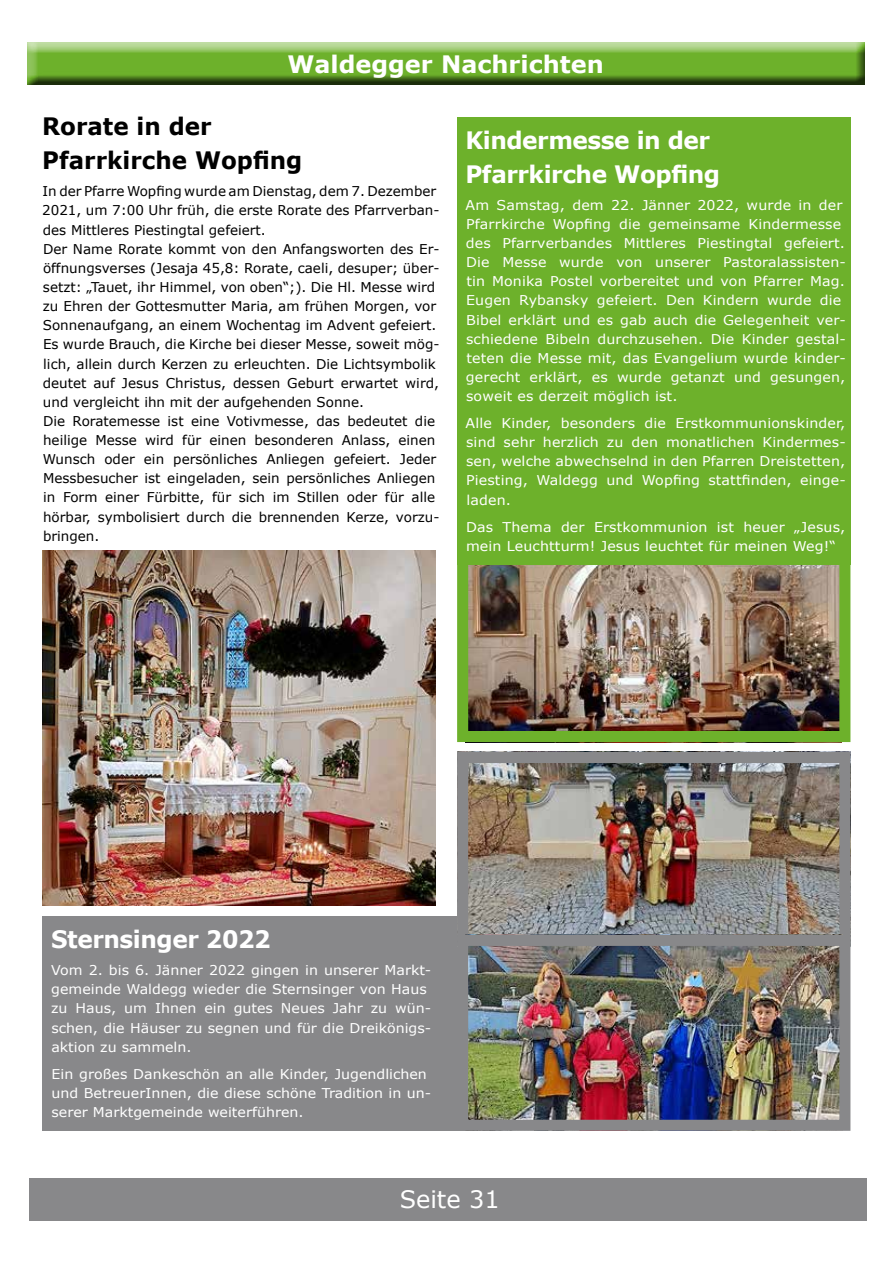
<style>
.page{position:relative;width:893px;height:1263px;background:#fff}
.page>*{position:absolute;margin:0;border:0;box-sizing:border-box;transform-origin:0 0}
.t1{font:700 24px/34px "Verdana";letter-spacing:-.02em;color:#fff}
.t2{font:700 24px/34px "Verdana";color:#000;scale:.96 1}
.t3{font:700 24px "Verdana";color:#fff}
.t4{font:24px "Verdana";color:#fff}
.t5{font:13.5px/19.2px "Verdana";letter-spacing:.01em;color:#fff;scale:1.05 1}
.t6{font:13.5px/19.2px "Verdana";color:#000}
</style>
<div class="page">
<div style="left:29px;top:1178px;width:837px;height:42px;background:#88888a"></div>
<div style="left:27px;top:42px;width:841px;height:43px;background:#000;opacity:.75"></div>
<div style="left:419px;top:916px;width:47px;height:215px;background:#88888a"></div>
<img style="left:43px;top:551px;width:393px;height:355px">
<img style="left:469px;top:565px;width:369px;height:165px">
<div style="left:457px;top:553px;width:393px;height:189px;border:11px solid #6db12b"></div>
<div style="left:457px;top:117px;width:393px;height:447px;background:#6db12b"></div>
<div style="left:43px;top:916px;width:393px;height:215px;background:#88888a"></div>
<img style="left:469px;top:764px;width:369px;height:170px">
<div style="left:457px;top:752px;width:393px;height:194px;border:11px solid #88888a"></div>
<img style="left:469px;top:947px;width:369px;height:172px">
<div style="left:457px;top:935px;width:393px;height:196px;border:11px solid #88888a"></div>
<h1 class="t3" style="left:287px;top:49px;width:318px">Waldegger Nachrichten</h1>
<h1 class="t2" style="left:42px;top:110px;width:272px">Rorate in der<br>Pfarrkirche Wopfing</h1>
<p class="t6" style="left:42px;top:182px;width:399px">In der Pfarre Wopfing wurde am Dienstag, dem 7. Dezember 2021, um 7:00 Uhr früh, die erste Rorate des Pfarrverban&shy;des Mittleres Piestingtal gefeiert.<br>Der Name Rorate kommt von den Anfangsworten des Er&shy;öffnungsverses (Jesaja 45,8: Rorate, caeli, desuper; über&shy;setzt: „Tauet, ihr Himmel, von oben“;). Die Hl. Messe wird zu Ehren der Gottesmutter Maria, am frühen Morgen, vor Sonnenaufgang, an einem Wochentag im Advent gefeiert.<br>Es wurde Brauch, die Kirche bei dieser Messe, soweit mög&shy;lich, allein durch Kerzen zu erleuchten. Die Lichtsymbolik deutet auf Jesus Christus, dessen Geburt erwartet wird, und vergleicht ihn mit der aufgehenden Sonne.<br>Die Roratemesse ist eine Votivmesse, das bedeutet die heilige Messe wird für einen besonderen Anlass, einen Wunsch oder ein persönliches Anliegen gefeiert. Jeder Messbesucher ist eingeladen, sein persönliches Anliegen in Form einer Fürbitte, für sich im Stillen oder für alle hörbar, symbolisiert durch die brennenden Kerze, vorzu&shy;bringen.</p>
<h1 class="t1" style="left:465px;top:123px;width:256px">Kindermesse in der<br>Pfarrkirche Wopfing</h1>
<p class="t5" style="left:466px;top:195px;width:364px">Am Samstag, dem 22. Jänner 2022, wurde in der Pfarrkirche Wopfing die gemeinsame Kindermesse des Pfarrverbandes Mittleres Piestingtal gefeiert.<br>Die Messe wurde von unserer Pastoralassisten&shy;tin Monika Postel vorbereitet und von Pfarrer Mag.<br>Eugen Rybansky gefeiert. Den Kindern wurde die Bibel erklärt und es gab auch die Gelegenheit ver&shy;schiedene Bibeln durchzusehen. Die Kinder gestal&shy;teten die Messe mit, das Evangelium wurde kinder&shy;gerecht erklärt, es wurde getanzt und gesungen, soweit es derzeit möglich ist.</p>
<p class="t5" style="left:466px;top:414px;width:364px;text-align:justify">Alle Kinder, besonders die Erstkommunionskinder, sind sehr herzlich zu den monatlichen Kindermes&shy;sen, welche abwechselnd in den Pfarren Dreistetten, Piesting, Waldegg und Wopfing stattfinden, einge&shy;laden.</p>
<p class="t5" style="left:466px;top:517px;width:363px">Das Thema der Erstkommunion ist heuer „Jesus, mein Leuchtturm! Jesus leuchtet für meinen Weg!“</p>
<h1 class="t1" style="left:51px;top:923px;width:221px">Sternsinger 2022</h1>
<p class="t5" style="left:51px;top:961px;width:363px">Vom 2. bis 6. Jänner 2022 gingen in unserer Markt&shy;gemeinde Waldegg wieder die Sternsinger von Haus zu Haus, um Ihnen ein gutes Neues Jahr zu wün&shy;schen, die Häuser zu segnen und für die Dreikönigs&shy;aktion zu sammeln.</p>
<p class="t5" style="left:51px;top:1064px;width:363px">Ein großes Dankeschön an alle Kinder, Jugendlichen und BetreuerInnen, die diese schöne Tradition in un&shy;serer Marktgemeinde weiterführen.</p>
<h1 class="t4" style="left:400px;top:1184px;width:102px">Seite 31</h1>
</div>
